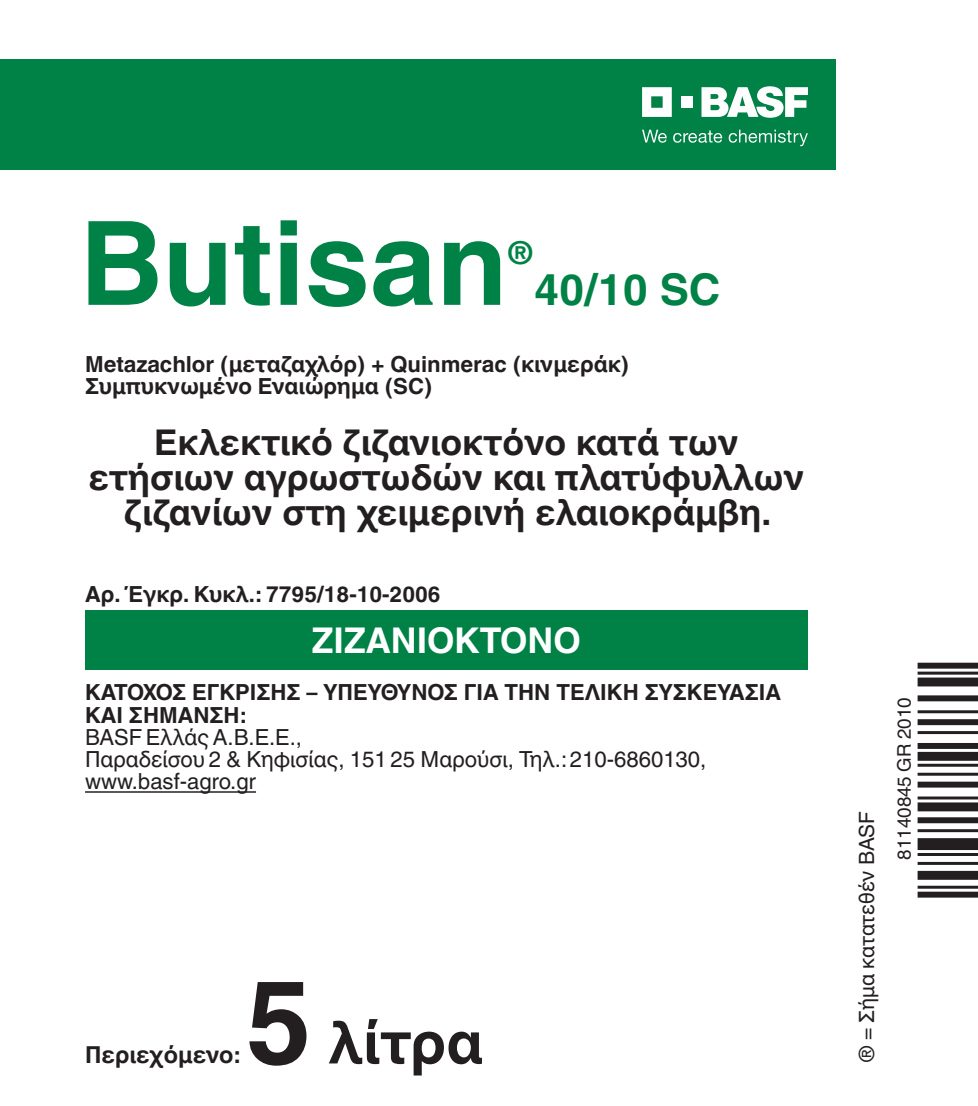
<style>
.page{position:relative;width:978px;height:1106px;background:#fff}
.page>*{position:absolute;margin:0;border:0;box-sizing:border-box;transform-origin:0 0}
.t1{font:700 116.4px "Helvetica Linotype";color:#008247}
.t2{font:700 58.2px "Helvetica Linotype";color:#231f20}
.t3{font:700 43.8px "Helvetica Linotype";color:#008247}
.t4{font:700 35.4px/35.4px "Helvetica Linotype";color:#231f20;text-align:center}
.t5{font:700 35.4px "Helvetica Linotype";color:#fff}
.t6{font:700 31.5px "Helvetica Linotype";color:#008247}
.t7{font:700 23.4px "Helvetica Linotype";color:#231f20}
.t8{font:700 22.2px/22.2px "Helvetica Linotype";color:#231f20}
.t9{font:22.2px/22.2px "Helvetica Linotype";color:#231f20}
.t10{font:21px "Helvetica Linotype";letter-spacing:-.005em;color:#231f20}
.t11{font:18.9px "Helvetica Linotype";color:#231f20}
.s1{font-size:116.4px}
</style>
<div class="page">
<hr style="left:85px;top:791px;width:171px;height:1px;background:#231f20">
<div style="left:85px;top:610px;width:723px;height:60px;background:#008247"></div>
<div style="left:0;top:60px;width:836px;height:110px;background:#008247"></div>
<svg style="left:701px;top:86px;width:107px;height:32px"></svg>
<svg style="left:642px;top:87px;width:30px;height:30px"></svg>
<div style="left:681px;top:96px;width:11px;height:12px;background:#fff"></div>
<svg style="left:642px;top:130px;width:25px;height:13px"></svg>
<svg style="left:673px;top:130px;width:49px;height:13px"></svg>
<svg style="left:729px;top:130px;width:79px;height:16px"></svg>
<h1 class="t1" style="left:80px;top:196px;width:429px">Butisan</h1>
<h3 class="t6" style="left:507px;top:234px;width:28px">®</h3>
<h3 class="t3" style="left:534px;top:264px;width:188px">40/10 SC</h3>
<p class="t8" style="left:85px;top:353px;width:546px">Metazachlor (μεταζαχλόρ) + Quinmerac (κινμεράκ)<br>Συμπυκνωμένο Εναιώρημα (SC)</p>
<h3 class="t4" style="left:88px;top:424px;width:718px">Εκλεκτικό ζιζανιοκτόνο κατά των ετήσιων αγρωστωδών και πλατύφυλλων ζιζανίων στη χειμερινή ελαιοκράμβη.</h3>
<p class="t8" style="left:85px;top:583px;width:357px">Αρ. Έγκρ. Κυκλ.: 7795/18-10-2006</p>
<h3 class="t5" style="left:312px;top:620px;width:270px">ΖΙΖΑΝΙΟΚΤΟΝΟ</h3>
<p class="t8" style="left:85px;top:681px;width:698px">ΚΑΤΟΧΟΣ ΕΓΚΡΙΣΗΣ – ΥΠΕΥΘΥΝΟΣ ΓΙΑ ΤΗΝ ΤΕΛΙΚΗ ΣΥΣΚΕΥΑΣΙΑ<br>ΚΑΙ ΣΗΜΑΝΣΗ:</p>
<p class="t9" style="left:85px;top:726px;width:623px">BASF Ελλάς Α.Β.Ε.Ε.,<br>Παραδείσου 2 &amp; Κηφισίας, 151 25 Μαρούσι, Τηλ.:210-6860130, www.basf-agro.gr</p>
<p class="t7" style="left:85px;top:1041px;width:157px">Περιεχόμενο:</p>
<h2 class="t2" style="left:245px;top:1009px;width:239px"><span class="s1">5</span> λίτρα</h2>
<p class="t10" style="left:854px;top:1063px;width:254px;rotate:-90deg">® = Σήμα κατατεθέν BASF</p>
<p class="t11" style="left:893px;top:859px;width:164px;rotate:-90deg">81140845 GR 2010</p>
</div>
